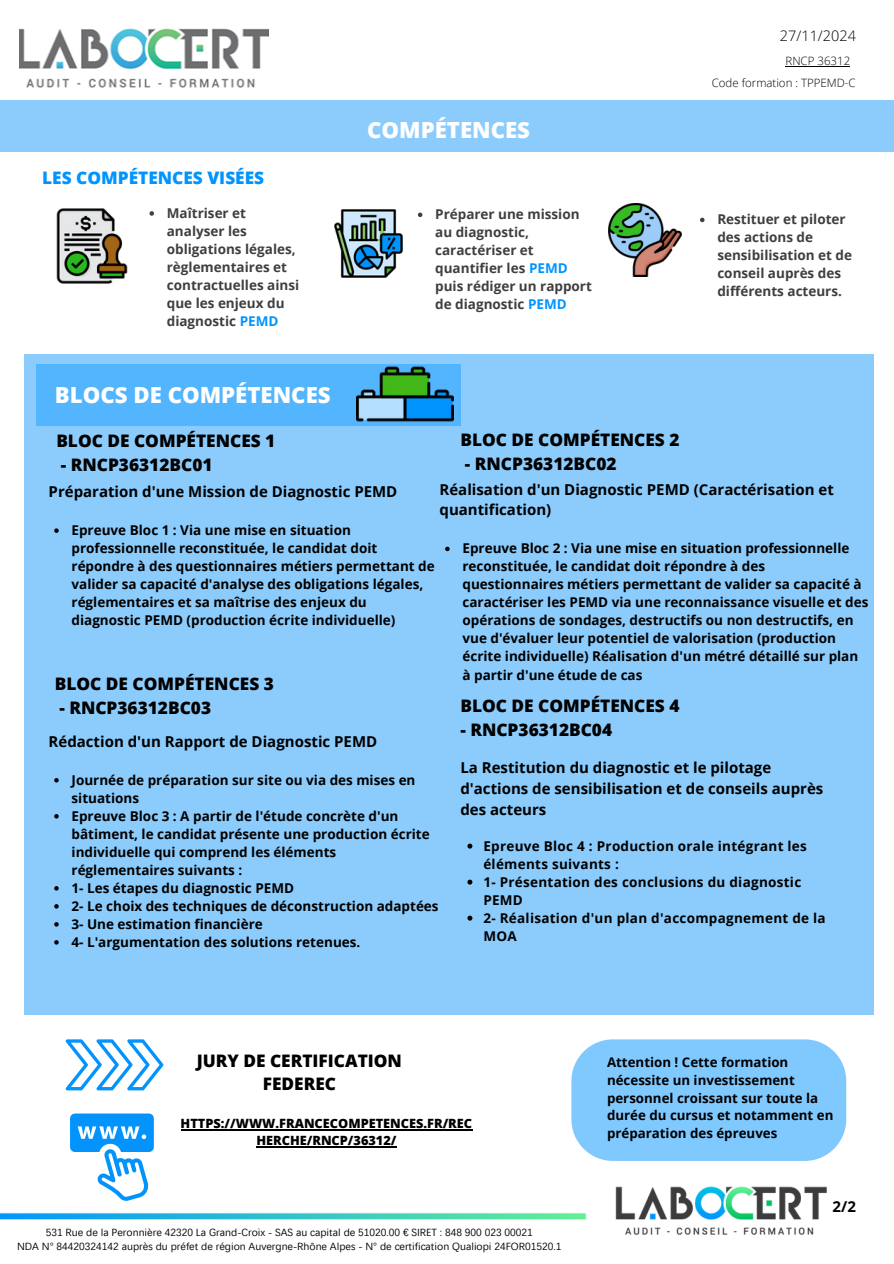
<style>
.page{position:relative;width:894px;height:1264px;background:#fff}
.page>*{position:absolute;margin:0;border:0;box-sizing:border-box;transform-origin:0 0}
.t1{font:800 22.2px "Open Sans";color:#fff}
.t2{font:800 17.25px/23.7px "Open Sans";color:#000;text-align:center}
.t3{font:800 17.25px "Open Sans";color:#0094ff}
.t4{font:700 15px/21px "Open Sans";color:#000}
.t5{font:300 14.55px "Open Sans";color:#000}
.t6{font:700 13.5px/18px "Open Sans";color:#000}
.t7{font:700 13.5px/18px "Open Sans";color:#3f3f3f}
.t8{font:700 13.5px/18px "Open Sans";letter-spacing:.02em;color:#000}
.t9{font:700 13.35px/17.9px "Open Sans";color:#000}
.t10{font:800 12.75px/17px "Open Sans";color:#000;text-align:center}
.t11{font:300 11.55px "Open Sans";color:#000}
.t12{font:10.5px "Leelawadee";color:#000}
.s1{color:#0094ff}
</style>
<div class="page">
<img style="left:19px;top:28px;width:249px;height:60px">
<div style="left:0;top:100px;width:893px;height:52px;background:#8bccfd"></div>
<div style="left:24px;top:354px;width:848px;height:660px;background:#8bccfd"></div>
<div style="left:36px;top:364px;width:424px;height:61px;background:#52b5fd"></div>
<img style="left:356px;top:366px;width:97px;height:60px">
<img style="left:334px;top:209px;width:69px;height:69px">
<img style="left:56px;top:208px;width:72px;height:76px">
<img style="left:608px;top:203px;width:73px;height:73px">
<div style="left:571px;top:1039px;width:275px;height:121px;background:#80c9ff;border-radius:42px"></div>
<svg style="left:70px;top:1113px;width:83px;height:56px"></svg>
<img style="left:0;top:1169px;width:827px;height:66px">
<svg style="left:66px;top:1039px;width:97px;height:50px"></svg>
<svg style="left:149px;top:211px;width:5px;height:5px"></svg>
<svg style="left:418px;top:212px;width:4px;height:5px"></svg>
<svg style="left:700px;top:218px;width:4px;height:4px"></svg>
<hr style="left:785px;top:66px;width:65px;height:1px;background:#000">
<svg style="left:54px;top:778px;width:5px;height:4px"></svg>
<svg style="left:54px;top:814px;width:5px;height:4px"></svg>
<svg style="left:54px;top:886px;width:5px;height:4px"></svg>
<svg style="left:54px;top:904px;width:5px;height:4px"></svg>
<svg style="left:54px;top:922px;width:5px;height:4px"></svg>
<svg style="left:54px;top:940px;width:5px;height:4px"></svg>
<svg style="left:467px;top:843px;width:5px;height:5px"></svg>
<svg style="left:467px;top:879px;width:5px;height:5px"></svg>
<svg style="left:467px;top:915px;width:5px;height:5px"></svg>
<hr style="left:180px;top:1129px;width:292px;height:1px;background:#000">
<hr style="left:256px;top:1146px;width:140px;height:1px;background:#000">
<svg style="left:54px;top:528px;width:5px;height:5px"></svg>
<svg style="left:445px;top:546px;width:4px;height:5px"></svg>
<p class="t5" style="left:779px;top:25px;width:77px">27/11/2024</p>
<h3 class="t1" style="left:367px;top:114px;width:164px">COMPÉTENCES</h3>
<p class="t11" style="left:785px;top:52px;width:66px">RNCP 36312</p>
<p class="t11" style="left:711px;top:74px;width:145px">Code formation : TPPEMD-C</p>
<p class="t3" style="left:42px;top:166px;width:223px">LES COMPÉTENCES VISÉES</p>
<p class="t7" style="left:167px;top:204px;width:134px">Maîtriser et analyser les obligations légales, règlementaires et contractuelles ainsi que les enjeux du diagnostic <span class="s1">PEMD</span></p>
<p class="t7" style="left:435px;top:205px;width:158px">Préparer une mission au diagnostic, caractériser et quantifier les <span class="s1">PEMD </span>puis rédiger un rapport de diagnostic <span class="s1">PEMD</span></p>
<h1 class="t7" style="left:717px;top:210px;width:136px">Restituer et piloter des actions de sensibilisation et de conseil auprès des différents acteurs.</h1>
<h2 class="t1" style="left:55px;top:379px;width:277px">BLOCS DE COMPÉTENCES</h2>
<h3 class="t2" style="left:460px;top:428px;width:220px">BLOC DE COMPÉTENCES 2</h3>
<h3 class="t2" style="left:465px;top:451px;width:153px">- RNCP36312BC02</h3>
<p class="t4" style="left:439px;top:479px;width:396px;line-height:20.2px">Réalisation d'un Diagnostic PEMD (Caractérisation et quantification)</p>
<p class="t6" style="left:462px;top:539px;width:407px">Epreuve Bloc 2 : Via une mise en situation professionnelle reconstituée, le candidat doit répondre à des questionnaires métiers permettant de valider sa capacité à caractériser les PEMD via une reconnaissance visuelle et des opérations de sondages, destructifs ou non destructifs, en vue d'évaluer leur potentiel de valorisation (production écrite individuelle) Réalisation d'un métré détaillé sur plan<br>à partir d'une étude de cas</p>
<p class="t2" style="left:56px;top:428px;width:220px">BLOC DE COMPÉTENCES 1</p>
<p class="t2" style="left:61px;top:452px;width:153px">- RNCP36312BC01</p>
<p class="t4" style="left:49px;top:480px;width:350px">Préparation d'une Mission de Diagnostic PEMD</p>
<p class="t6" style="left:71px;top:521px;width:364px">Epreuve Bloc 1 : Via une mise en situation professionnelle reconstituée, le candidat doit répondre à des questionnaires métiers permettant de valider sa capacité d'analyse des obligations légales, réglementaires et sa maîtrise des enjeux du diagnostic PEMD (production écrite individuelle)</p>
<h2 class="t2" style="left:55px;top:672px;width:220px">BLOC DE COMPÉTENCES 3</h2>
<h2 class="t2" style="left:59px;top:695px;width:153px">- RNCP36312BC03</h2>
<h2 class="t2" style="left:460px;top:693px;width:220px">BLOC DE COMPÉTENCES 4</h2>
<h2 class="t2" style="left:460px;top:717px;width:153px">- RNCP36312BC04</h2>
<p class="t4" style="left:49px;top:730px;width:330px">Rédaction d'un Rapport de Diagnostic PEMD</p>
<p class="t6" style="left:71px;top:770px;width:368px">Journée de préparation sur site ou via des mises en situations<br>Epreuve Bloc 3 : A partir de l'étude concrète d'un bâtiment, le candidat présente une production écrite individuelle qui comprend les éléments réglementaires suivants :<br>1- Les étapes du diagnostic PEMD<br>2- Le choix des techniques de déconstruction adaptées 3- Une estimation financière<br>4- L'argumentation des solutions retenues.</p>
<p class="t4" style="left:460px;top:756px;width:364px">La Restitution du diagnostic et le pilotage d'actions de sensibilisation et de conseils auprès des acteurs</p>
<h3 class="t8" style="left:483px;top:836px;width:325px">Epreuve Bloc 4 : Production orale intégrant les éléments suivants :</h3>
<h2 class="t8" style="left:483px;top:872px;width:319px">1- Présentation des conclusions du diagnostic<br>PEMD</h2>
<p class="t8" style="left:483px;top:908px;width:344px">2- Réalisation d'un plan d'accompagnement de la<br>MOA</p>
<h2 class="t2" style="left:197px;top:1048px;width:207px">JURY DE CERTIFICATION<br>FEDEREC</h2>
<h5 class="t10" style="left:180px;top:1114px;width:293px">HTTPS://WWW.FRANCECOMPETENCES.FR/REC<br>HERCHE/RNCP/36312/</h5>
<p class="t12" style="left:46px;top:1225px;width:488px">531 Rue de la Peronnière 42320 La Grand-Croix - SAS au capital de 51020.00 € SIRET : 848 900 023 00021</p>
<p class="t12" style="left:17px;top:1239px;width:545px">NDA N° 84420324142 auprès du préfet de région Auvergne-Rhône Alpes - N° de certification Qualiopi 24FOR01520.1</p>
<h2 class="t9" style="left:607px;top:1052px;width:228px">Attention ! Cette formation nécessite un investissement personnel croissant sur toute la durée du cursus et notamment en préparation des épreuves</h2>
<p class="t4" style="left:832px;top:1196px;width:25px">2/2</p>
</div>
